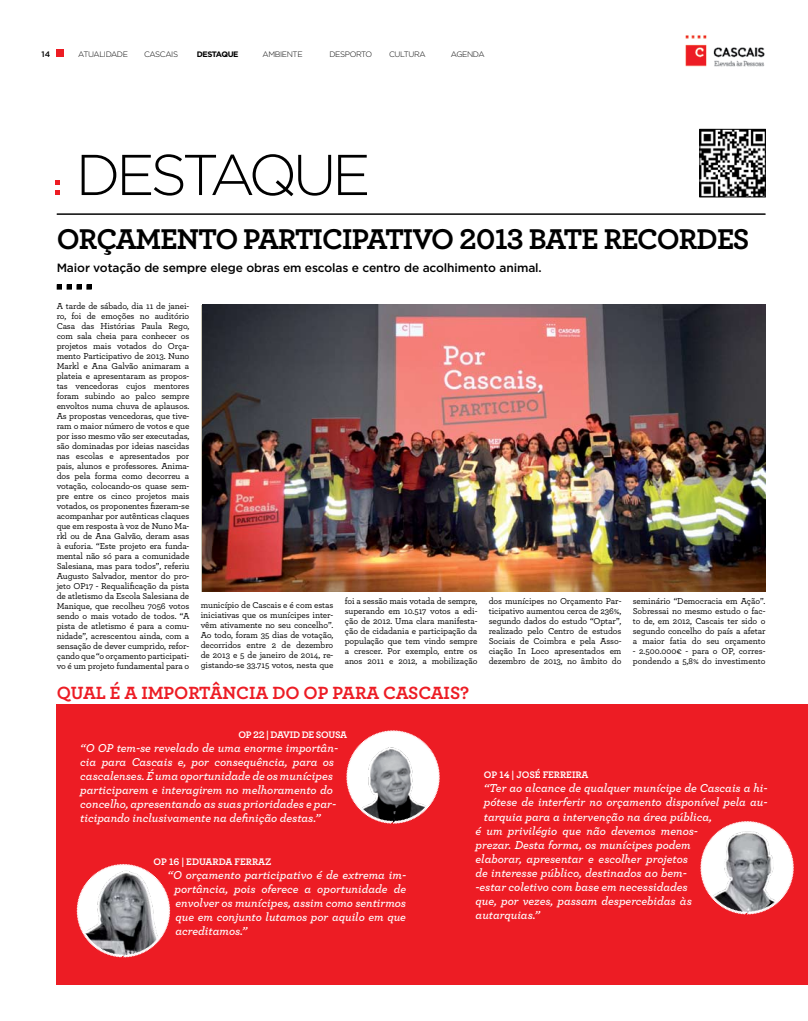
<style>
.page{position:relative;width:808px;height:1021px;background:#fff}
.page>*{position:absolute;margin:0;border:0;box-sizing:border-box;transform-origin:0 0}
.t1{font:300 57.4px "Gotham";color:#000}
.t2{font:700 30px "Archer";letter-spacing:-.03em;color:#000}
.t3{font:700 18.6px "Archer";letter-spacing:-.005em;color:#ed1c24}
.t4{font:italic 600 12px/14px "Archer";letter-spacing:-.005em;color:#fff}
.t5{font:500 12px "Gotham";letter-spacing:-.01em;color:#000}
.t6{font:700 10px "Archer";letter-spacing:-.005em;color:#fff}
.t7{font:500 9px/10px "Archer";letter-spacing:-.01em;color:#000;text-align:justify}
.t8{font:500 8px "Gotham";color:#000}
.t9{font:300 7.9px "Gotham";letter-spacing:-.05em;color:#000}
.t10{font:700 7.9px "Gotham";letter-spacing:-.05em;color:#000}
</style>
<div class="page">
<svg style="left:55px;top:181px;width:4px;height:13px"></svg>
<div style="left:57px;top:703px;width:751px;height:281px;background:#ed1c24"></div>
<img style="left:203px;top:305px;width:562px;height:286px">
<svg style="left:700px;top:821px;width:94px;height:94px"></svg>
<svg style="left:346px;top:730px;width:94px;height:94px"></svg>
<svg style="left:76px;top:864px;width:95px;height:94px"></svg>
<svg style="left:57px;top:284px;width:35px;height:5px"></svg>
<img style="left:702px;top:131px;width:61px;height:64px">
<div style="left:700px;top:129px;width:65px;height:68px;border:1px solid #000"></div>
<div style="left:57px;top:49px;width:7px;height:8px;background:#ed1c24"></div>
<img style="left:685px;top:35px;width:80px;height:32px">
<hr style="left:57px;top:214px;width:708px;height:1px;background:#000">
<p class="t8" style="left:42px;top:49px;width:9px">14</p>
<p class="t9" style="left:78px;top:49px;width:50px">ATUALI DADE</p>
<p class="t9" style="left:144px;top:49px;width:27px">CAS CAIS</p>
<p class="t10" style="left:197px;top:49px;width:43px">DESTAQUE</p>
<p class="t9" style="left:262px;top:49px;width:23px">AMBIENTE</p>
<p class="t9" style="left:329px;top:49px;width:12px">DESPORTO</p>
<p class="t9" style="left:389px;top:49px;width:32px">CULTURA</p>
<p class="t9" style="left:451px;top:49px;width:7px">AGEN</p>
<p class="t9" style="left:473px;top:49px;width:12px">DA</p>
<h1 class="t1" style="left:76px;top:138px;width:75px">DESTA</h1>
<h1 class="t1" style="left:248px;top:138px;width:114px">QUE</h1>
<h2 class="t2" style="left:57px;top:216px;width:81px">ORÇAMENTO</h2>
<h2 class="t2" style="left:243px;top:216px;width:69px">PA RTICIPATIVO</h2>
<h2 class="t2" style="left:459px;top:216px;width:88px">2013 BATE</h2>
<h2 class="t2" style="left:604px;top:216px;width:38px">RECO</h2>
<h2 class="t2" style="left:679px;top:216px;width:72px">RDES</h2>
<h3 class="t5" style="left:57px;top:260px;width:487px">Maior votação de sempre elege obras em escolas e centro de acolhimento animal.</h3>
<p class="t7" style="left:57px;top:300px;width:134px">A tarde de sábado, dia 11 de janei&shy;ro, foi de emoções no auditório Casa das Histórias Paula Rego, com sala cheia para conhecer os projetos mais votados do Orça&shy;mento Participativo de 2013. Nuno Markl e Ana Galvão animaram a plateia e apresentaram as propos&shy;tas vencedoras cujos mentores foram subindo ao palco sempre envoltos numa chuva de aplausos.<br>As propostas vencedoras, que tive&shy;ram o maior número de votos e que por isso mesmo vão ser executadas, são dominadas por ideias nascidas nas escolas e apresentados por pais, alunos e professores. Anima&shy;dos pela forma como decorreu a votação, colocando-os quase sem&shy;pre entre os cinco projetos mais votados, os proponentes fizeram-se acompanhar por autênticas claques que em resposta à voz de Nuno Ma&shy;rkl ou de Ana Galvão, deram asas à euforia. “Este projeto era funda&shy;mental não só para a comunidade Salesiana, mas para todos”, referiu Augusto Salvador, mentor do pro&shy;jeto OP17 - Requalificação da pista de atletismo da Escola Salesiana de Manique, que recolheu 7056 votos sendo o mais votado de todos. “A pista de atletismo é para a comu&shy;nidade”, acrescentou ainda, com a sensação de dever cumprido, refor&shy;çando que “o orçamento participati&shy;vo é um projeto fundamental para o</p>
<p class="t7" style="left:201px;top:599px;width:134px">município de Cascais e é com estas iniciativas que os munícipes inter&shy;vêm ativamente no seu concelho”.<br>Ao todo, foram 35 dias de votação, decorridos entre 2 de dezembro de 2013 e 5 de janeiro de 2014, re&shy;gistando-se 33.715 votos, nesta que</p>
<p class="t7" style="left:345px;top:595px;width:134px">foi a sessão mais votada de sempre, superando em 10.517 votos a edi&shy;ção de 2012. Uma clara manifesta&shy;ção de cidadania e participação da população que tem vindo sempre a crescer. Por exemplo, entre os anos 2011 e 2012, a mobilização</p>
<p class="t7" style="left:489px;top:595px;width:134px">dos munícipes no Orçamento Par&shy;ticipativo aumentou cerca de 236%, segundo dados do estudo “Optar”, realizado pelo Centro de estudos Sociais de Coimbra e pela Asso&shy;ciação In Loco apresentados em dezembro de 2013, no âmbito do</p>
<p class="t7" style="left:633px;top:595px;width:134px">seminário “Democracia em Ação”.<br>Sobressai no mesmo estudo o fac&shy;to de, em 2012, Cascais ter sido o segundo concelho do país a afetar a maior fatia do seu orçamento</p>
<p class="t7" style="left:633px;top:645px;width:134px">- 2.500.000€ - para o OP, corres&shy;pondendo a 5,8% do investimento</p>
<h3 class="t3" style="left:57px;top:678px;width:13px">QUAL</h3>
<h3 class="t3" style="left:110px;top:678px;width:44px">É A IMPO</h3>
<h3 class="t3" style="left:188px;top:678px;width:47px">RTÂNCIA</h3>
<h3 class="t3" style="left:272px;top:678px;width:198px">DO OP PARA CASCAIS?</h3>
<p class="t6" style="left:238px;top:727px;width:39px">OP 22 | DAVI</p>
<p class="t6" style="left:293px;top:727px;width:31px">D DE SOU</p>
<p class="t6" style="left:335px;top:727px;width:12px">SA</p>
<p class="t4" style="left:80px;top:740px;width:259px">“O OP tem-se revelado de uma enorme importân&shy;cia para Cascais e, por consequência, para os cascalenses. É uma oportunidade de os munícipes participarem e interagirem no melhoramento do concelho, apresentando as suas prioridades e par&shy;ticipando inclusivamente na definição destas.”</p>
<p class="t6" style="left:154px;top:854px;width:112px">OP 16 | EDUARDA FERRAZ</p>
<h3 class="t4" style="left:175px;top:867px;width:233px;text-align:justify;text-indent:-7px">“O orçamento participativo é de extrema im&shy;portância, pois oferece a oportunidade de envolver os munícipes, assim como sentirmos que em conjunto lutamos por aquilo em que acreditamos.”</h3>
<p class="t6" style="left:484px;top:767px;width:104px">OP 14 | JOSÉ FERREIRA</p>
<h3 class="t4" style="left:484px;top:780px;width:285px">“Ter ao alcance de qualquer munícipe de Cascais a hi-</h3>
<h3 class="t4" style="left:484px;top:794px;width:285px">pótese de interferir no orçamento disponível pela au-</h3>
<h3 class="t4" style="left:484px;top:808px;width:229px">tarquia para a intervenção na área pública,</h3>
<h3 class="t4" style="left:476px;top:822px;width:224px">é um privilégio que não devemos menos-</h3>
<h3 class="t4" style="left:476px;top:836px;width:217px">prezar. Desta forma, os munícipes podem</h3>
<h3 class="t4" style="left:476px;top:850px;width:214px">elaborar, apresentar e escolher projetos</h3>
<h3 class="t4" style="left:476px;top:864px;width:213px">de interesse público, destinados ao bem-</h3>
<h3 class="t4" style="left:476px;top:878px;width:214px">-estar coletivo com base em necessidades</h3>
<h3 class="t4" style="left:476px;top:892px;width:218px">que, por vezes, passam despercebidas às</h3>
<h3 class="t4" style="left:476px;top:906px;width:66px">autarquias.”</h3>
</div>
